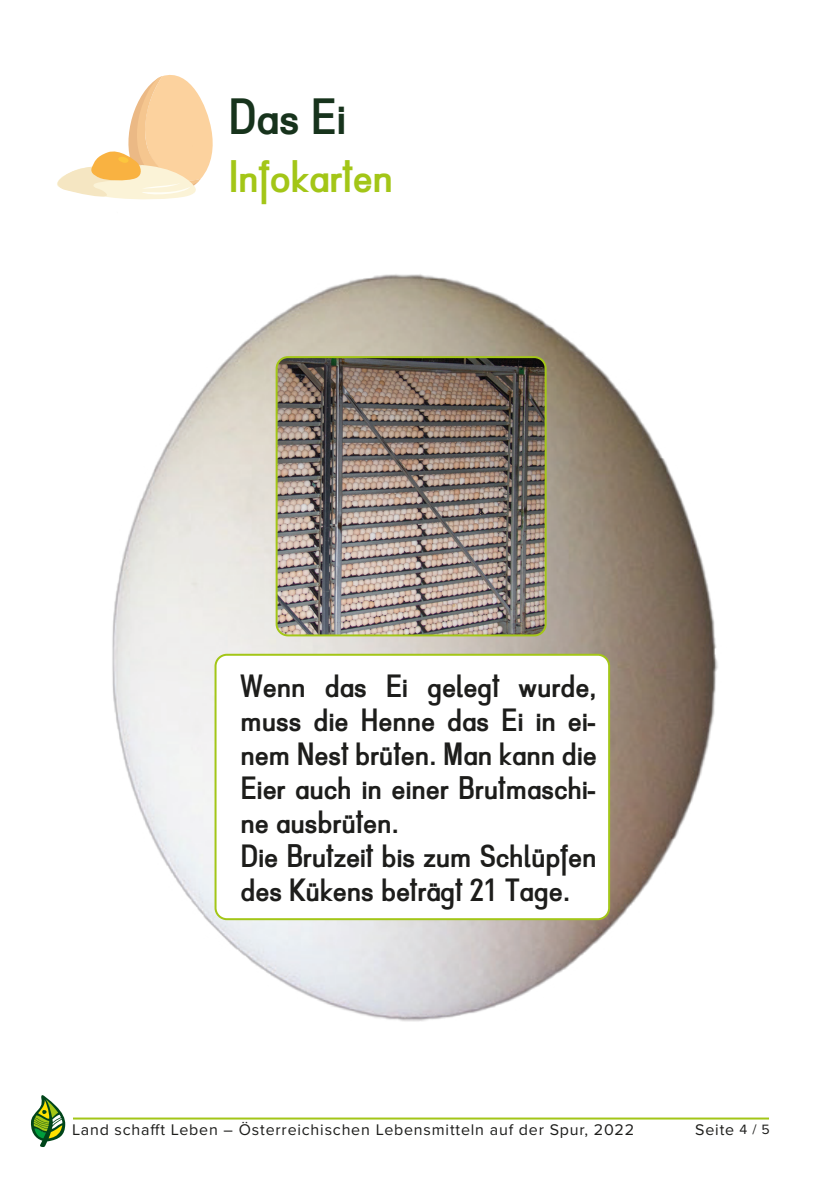
<style>
.page{position:relative;width:840px;height:1191px;background:#fff}
.page>*{position:absolute;margin:0;border:0;box-sizing:border-box;transform-origin:0 0}
.t1{font:700 38px "Aa Bb Cc";color:#17331c}
.t2{font:700 34px "Aa Bb Cc";letter-spacing:.03em;color:#a3c617}
.AufgabenText_ohne_lr{font:700 24px/34px "Aa Bb Cc";letter-spacing:.03em;color:#1d1d1b;text-align:justify}
.t3{font:16px "Proxima Nova";letter-spacing:.05em;color:#1d1d1b}
.s1{font-size:14px}
</style>
<div class="page">
<img style="left:31px;top:75px;width:739px;height:1072px">
<div style="left:215px;top:655px;width:393px;height:264px;background:#fff;border-radius:11px"></div>
<div style="left:214px;top:654px;width:395px;height:266px;border:2px solid #a3c617;border-radius:11px"></div>
<img style="left:276px;top:357px;width:269px;height:278px">
<div style="left:275px;top:356px;width:271px;height:280px;border:2px solid #a3c617;border-radius:11px"></div>
<h1 class="t1" style="left:229px;top:91px;width:118px">Das Ei</h1>
<h2 class="t2" style="left:229px;top:154px;width:165px">Infokarten</h2>
<p class="AufgabenText_ohne_lr" style="left:241px;top:670px;width:357px">Wenn das Ei gelegt wurde, muss die Henne das Ei in ei&shy;nem Nest brüten. Man kann die Eier auch in einer Brutmaschi&shy;ne ausbrüten.</p>
<p class="AufgabenText_ohne_lr" style="left:241px;top:840px;width:356px">Die Brutzeit bis zum Schlüpfen des Kükens beträgt 21 Tage.</p>
<p class="t3" style="left:72px;top:1120px;width:563px">Land schafft Leben – Österreichischen Lebensmitteln auf der Spur, 2022</p>
<p class="t3" style="left:694px;top:1120px;width:76px">Seite <span class="s1">4 / 5</span></p>
</div>
